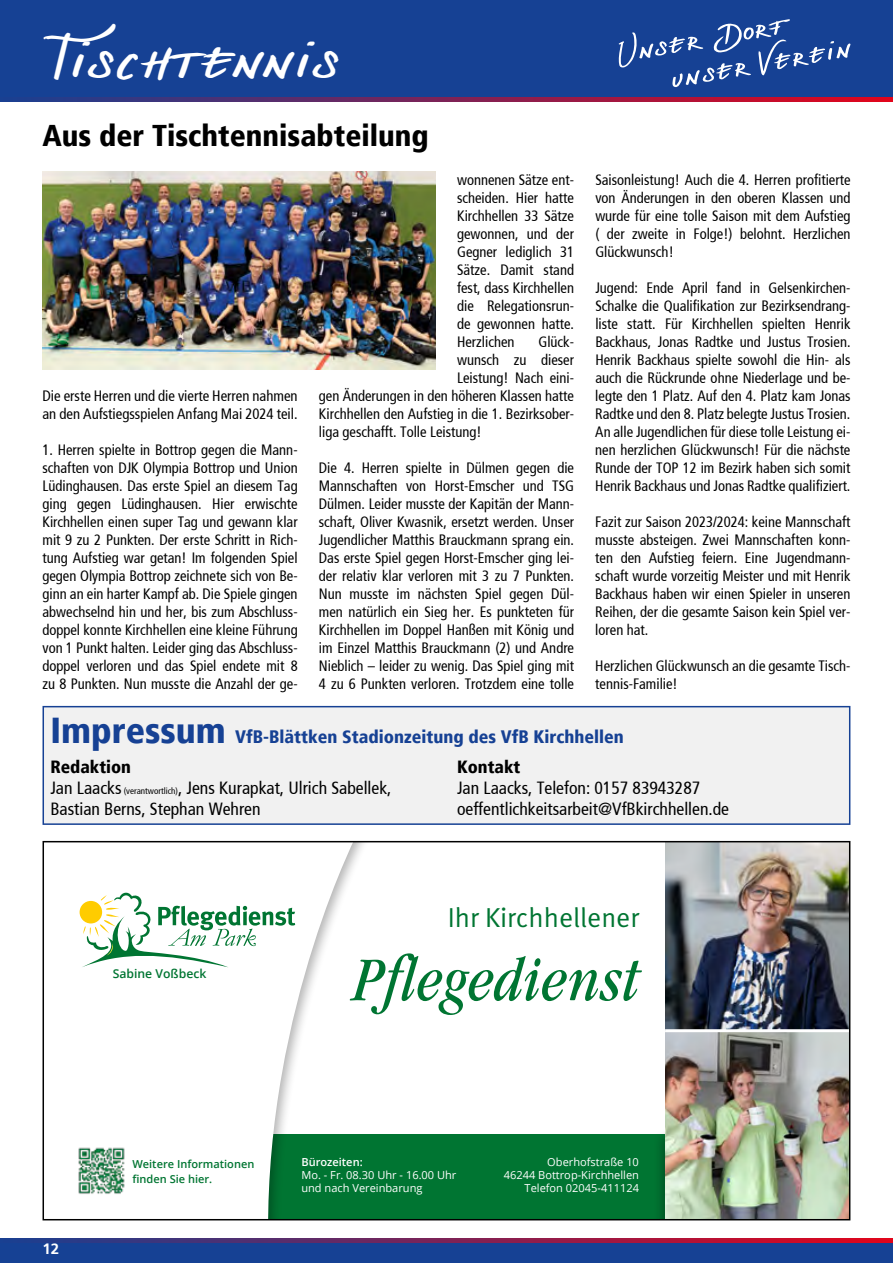
<style>
.page{position:relative;width:893px;height:1263px;background:#fff}
.page>*{position:absolute;margin:0;border:0;box-sizing:border-box;transform-origin:0 0}
.t1{font:italic 60.45px "Garamond Nova Cd Dsp";color:#007532}
.t2{font:45px "Denishandwritting";letter-spacing:-.12em;color:#fff}
.t3{font:900 condensed 30px "Frutiger";color:#000}
.t4{font:27.45px "Meta Normal";color:#007532}
.t5{font:900 condensed 18px "Frutiger";color:#164194}
.t6{font:condensed 17.7px/21.1px "Frutiger";color:#000}
.t7{font:900 condensed 17.7px "Frutiger";color:#000}
.t8{font:condensed 15px/18px "Frutiger";color:#000;text-align:justify}
.t9{font:700 15px "Frutiger 65";color:#fff}
.t10{font:600 12.15px "Open Sans";color:#007532}
.t11{font:11.1px/13.2px "Open Sans";color:#fff;text-align:right}
.t12{font:600 11.1px/14.7px "Open Sans";color:#007532}
.t13{font:600 11.1px "Open Sans";color:#fff}
.s1{font-size:36px}
.s2{font-weight:900}
.s3{font-size:9px}
</style>
<div class="page">
<div style="left:0;top:1238px;width:893px;height:25px;background:#164194"></div>
<div style="left:0;top:0;width:893px;height:102px;background:#164194"></div>
<svg style="left:34px;top:1238px;width:859px;height:4px;background:#812053"></svg>
<svg style="left:34px;top:98px;width:859px;height:4px;background:#812053"></svg>
<svg style="left:618px;top:19px;width:232px;height:68px"></svg>
<div style="left:43px;top:706px;width:807px;height:119px;background:#f1f1f1;border:2px solid #164194"></div>
<img style="left:43px;top:172px;width:393px;height:198px">
<div style="left:241px;top:1134px;width:453px;height:86px;background:#007532"></div>
<div style="left:653px;top:1129px;width:197px;height:91px;background:#000;opacity:.3"></div>
<div style="left:43px;top:842px;width:329px;height:378px;background:#000;opacity:.3"></div>
<svg style="left:45px;top:843px;width:314px;height:375px"></svg>
<div style="left:80px;top:901px;width:22px;height:22px;background:#fc0;border-radius:50%"></div>
<svg style="left:82px;top:890px;width:213px;height:77px"></svg>
<img style="left:74px;top:1143px;width:56px;height:56px">
<img style="left:665px;top:1032px;width:183px;height:186px">
<img style="left:665px;top:843px;width:183px;height:186px">
<h2 class="t2" style="left:43px;top:36px;width:299px">Tischtennis</h2>
<h3 class="t3" style="left:43px;top:122px;width:388px">Aus der Tischtennisabteilung</h3>
<p class="t8" style="left:595px;top:172px;width:257px">Saisonleistung! Auch die 4. Herren profitierte von Änderungen in den oberen Klassen und wurde für eine tolle Saison mit dem Aufstieg ( der zweite in Folge!) belohnt. Herzlichen Glückwunsch!</p>
<p class="t8" style="left:595px;top:280px;width:257px">Jugend: Ende April fand in Gelsenkirchen-Schalke die Qualifikation zur Bezirksendrang&shy;liste statt. Für Kirchhellen spielten Henrik Backhaus, Jonas Radtke und Justus Trosien.<br>Henrik Backhaus spielte sowohl die Hin- als auch die Rückrunde ohne Niederlage und be&shy;legte den 1 Platz. Auf den 4. Platz kam Jonas Radtke und den 8. Platz belegte Justus Trosien.<br>An alle Jugendlichen für diese tolle Leistung ei&shy;nen herzlichen Glückwunsch! Für die nächste Runde der TOP 12 im Bezirk haben sich somit Henrik Backhaus und Jonas Radtke qualifiziert.</p>
<p class="t8" style="left:595px;top:514px;width:257px">Fazit zur Saison 2023/2024: keine Mannschaft musste absteigen. Zwei Mannschaften konn&shy;ten den Aufstieg feiern. Eine Jugendmann&shy;schaft wurde vorzeitig Meister und mit Henrik Backhaus haben wir einen Spieler in unseren Reihen, der die gesamte Saison kein Spiel ver&shy;loren hat.</p>
<p class="t8" style="left:595px;top:658px;width:257px">Herzlichen Glückwunsch an die gesamte Tisch&shy;tennis-Familie!</p>
<p class="t5" style="left:50px;top:729px;width:575px"><span class="s1">Impressum</span> VfB-Blättken Stadionzeitung des VfB Kirchhellen</p>
<p class="t6" style="left:50px;top:758px;width:343px"><span class="s2">Redaktion<br></span>Jan Laacks <span class="s3">(verantwortlich)</span>, Jens Kurapkat, Ulrich Sabellek,<br>Bastian Berns, Stephan Wehren</p>
<p class="t7" style="left:457px;top:759px;width:65px">Kontakt</p>
<p class="t8" style="left:457px;top:172px;width:118px">wonnenen Sätze ent&shy;scheiden. Hier hatte Kirchhellen 33 Sätze gewonnen, und der Gegner lediglich 31<br>Sätze. Damit stand fest, dass Kirchhellen die Relegationsrun&shy;de gewonnen hatte.<br>Herzlichen</p>
<p class="t8" style="left:538px;top:334px;width:37px">Glück-</p>
<p class="t8" style="left:457px;top:352px;width:118px">wunsch zu dieser</p>
<p class="t8" style="left:457px;top:370px;width:118px">Leistung! Nach eini-</p>
<p class="t8" style="left:319px;top:388px;width:257px">gen Änderungen in den höheren Klassen hatte</p>
<p class="t8" style="left:319px;top:406px;width:257px">Kirchhellen den Aufstieg in die 1. Bezirksober-</p>
<p class="t8" style="left:319px;top:424px;width:164px">liga geschafft. Tolle Leistung!</p>
<p class="t8" style="left:319px;top:460px;width:257px">Die 4. Herren spielte in Dülmen gegen die Mannschaften von Horst-Emscher und TSG Dülmen. Leider musste der Kapitän der Mann&shy;schaft, Oliver Kwasnik, ersetzt werden. Unser Jugendlicher Matthis Brauckmann sprang ein.<br>Das erste Spiel gegen Horst-Emscher ging lei&shy;der relativ klar verloren mit 3 zu 7 Punkten.<br>Nun musste im nächsten Spiel gegen Dül&shy;men natürlich ein Sieg her. Es punkteten für Kirchhellen im Doppel Hanßen mit König und im Einzel Matthis Brauckmann (2) und Andre Nieblich – leider zu wenig. Das Spiel ging mit 4 zu 6 Punkten verloren. Trotzdem eine tolle</p>
<p class="t8" style="left:43px;top:388px;width:257px">Die erste Herren und die vierte Herren nahmen an den Aufstiegsspielen Anfang Mai 2024 teil.</p>
<p class="t8" style="left:43px;top:442px;width:257px">1. Herren spielte in Bottrop gegen die Mann&shy;schaften von DJK Olympia Bottrop und Union Lüdinghausen. Das erste Spiel an diesem Tag ging gegen Lüdinghausen. Hier erwischte Kirchhellen einen super Tag und gewann klar mit 9 zu 2 Punkten. Der erste Schritt in Rich&shy;tung Aufstieg war getan! Im folgenden Spiel gegen Olympia Bottrop zeichnete sich von Be&shy;ginn an ein harter Kampf ab. Die Spiele gingen abwechselnd hin und her, bis zum Abschluss&shy;doppel konnte Kirchhellen eine kleine Führung von 1 Punkt halten. Leider ging das Abschluss&shy;doppel verloren und das Spiel endete mit 8 zu 8 Punkten. Nun musste die Anzahl der ge-</p>
<p class="t6" style="left:457px;top:779px;width:273px">Jan Laacks, Telefon: 0157 83943287 oeffentlichkeitsarbeit@VfBkirchhellen.de</p>
<p class="t10" style="left:113px;top:965px;width:95px">Sabine Voßbeck</p>
<h3 class="t4" style="left:448px;top:901px;width:193px">Ihr Kirchhellener</h3>
<h1 class="t1" style="left:352px;top:947px;width:288px">Pflegedienst</h1>
<p class="t9" style="left:43px;top:1242px;width:18px">12</p>
<p class="t12" style="left:132px;top:1156px;width:124px">Weitere Informationen finden Sie hier.</p>
<p class="t13" style="left:301px;top:1154px;width:63px">Bürozeiten:</p>
<p class="t11" style="left:301px;top:1168px;width:157px;text-align:left">Mo. - Fr. 08.30 Uhr - 16.00 Uhr und nach Vereinbarung</p>
<p class="t11" style="left:504px;top:1155px;width:137px">Oberhofstraße 10<br>46244 Bottrop-Kirchhellen<br>Telefon 02045-411124</p>
</div>
